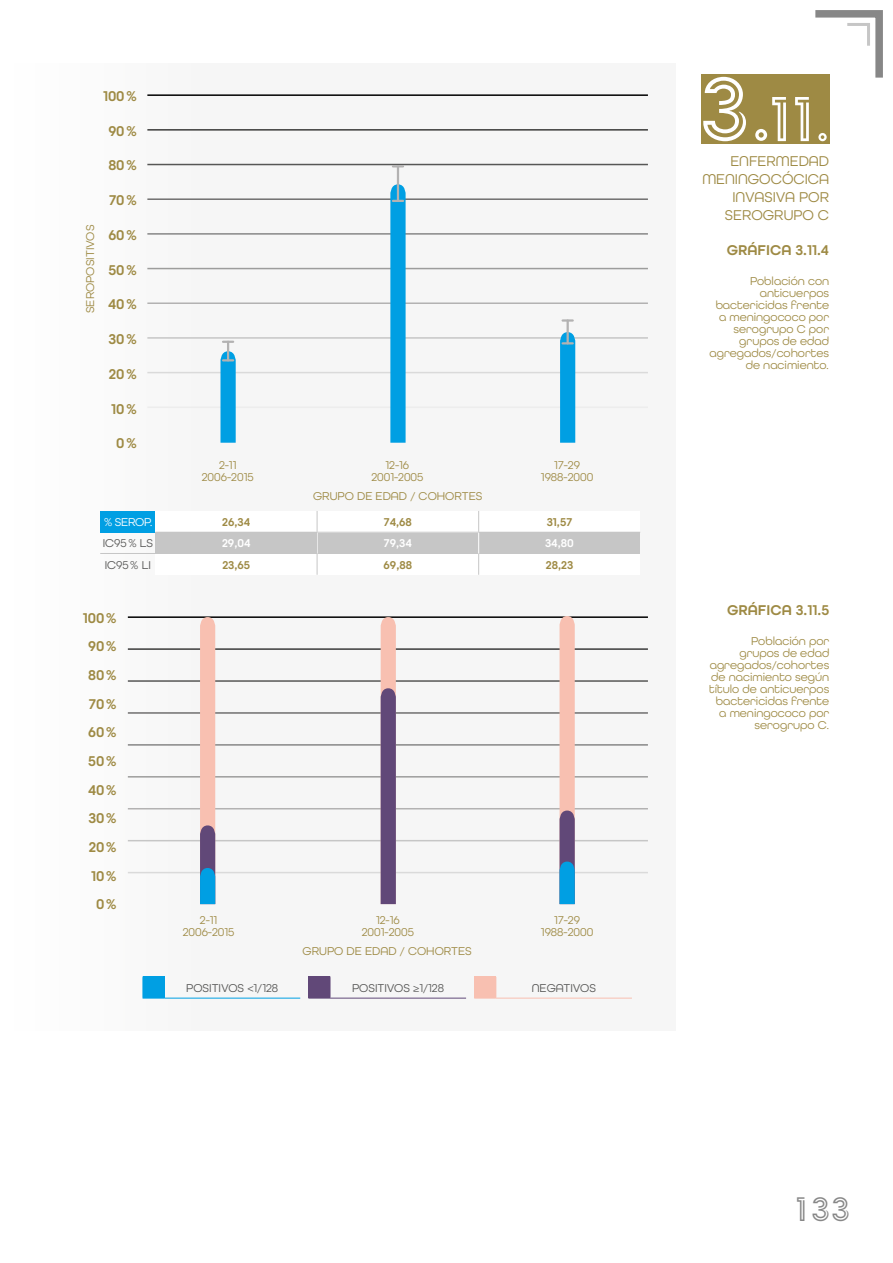
<style>
.page{position:relative;width:893px;height:1263px;background:#fff}
.page>*{position:absolute;margin:0;border:0;box-sizing:border-box;transform-origin:0 0}
.t1{font:36px "Continuo";color:#878787}
.t2{font:600 15px/28.7px "All Round Gothic";color:#9e8a44;text-align:right}
.t3{font:15px/18px "All Round Gothic";color:#9e8a44;text-align:right}
.t4{font:12px/12px "All Round Gothic";color:#9e8a44;text-align:center}
.t5{font:12px "All Round Gothic";color:#575756}
.t6{font:600 12px "All Round Gothic";color:#9e8a44}
.t7{font:600 12px "All Round Gothic";color:#fff}
.t8{font:12px "All Round Gothic";letter-spacing:-.025em;color:#fff}
</style>
<div class="page">
<svg style="left:815px;top:10px;width:68px;height:75px"></svg>
<div style="left:0;top:64px;width:676px;height:543px;background:#f6f6f6"></div>
<div style="left:0;top:575px;width:676px;height:455px;background:#f6f6f6"></div>
<div style="left:479px;top:511px;width:161px;height:21px;background:#fff"></div>
<div style="left:155px;top:553px;width:162px;height:22px;background:#fff"></div>
<div style="left:317px;top:553px;width:162px;height:22px;background:#fff"></div>
<div style="left:479px;top:553px;width:161px;height:22px;background:#fff"></div>
<div style="left:317px;top:532px;width:162px;height:21px;background:#c6c6c6"></div>
<div style="left:479px;top:532px;width:161px;height:21px;background:#c6c6c6"></div>
<hr style="left:100px;top:553px;width:55px;height:1px;background:#c6c6c6">
<hr style="left:147px;top:94px;width:501px;height:2px;background:#000">
<hr style="left:147px;top:164px;width:501px;height:1px;background:#575756">
<hr style="left:147px;top:129px;width:501px;height:2px;background:#3c3c3b">
<svg style="left:393px;top:165px;width:10px;height:2px"></svg>
<hr style="left:147px;top:372px;width:501px;height:1px;background:#dadada">
<hr style="left:147px;top:406px;width:501px;height:2px;background:#ededed">
<hr style="left:147px;top:337px;width:501px;height:2px;background:#c6c6c6">
<hr style="left:147px;top:302px;width:501px;height:2px;background:#b3b2b2">
<hr style="left:147px;top:268px;width:501px;height:1px;background:#9d9d9c">
<hr style="left:147px;top:233px;width:501px;height:2px;background:#878787">
<hr style="left:147px;top:198px;width:501px;height:2px;background:#706f6f">
<svg style="left:220px;top:341px;width:16px;height:102px;background:#2cace2"></svg>
<hr style="left:397px;top:166px;width:2px;height:35px;background:#b3b2b2">
<svg style="left:390px;top:184px;width:16px;height:259px;background:#11a4e3"></svg>
<hr style="left:567px;top:320px;width:2px;height:23px;background:#b3b2b2">
<svg style="left:563px;top:319px;width:10px;height:3px"></svg>
<svg style="left:560px;top:332px;width:15px;height:111px;background:#0ba1e1"></svg>
<div style="left:100px;top:511px;width:55px;height:21px;background:#009fe3"></div>
<div style="left:155px;top:511px;width:162px;height:21px;background:#fff"></div>
<div style="left:317px;top:511px;width:162px;height:21px;background:#fff"></div>
<div style="left:155px;top:532px;width:162px;height:21px;background:#c6c6c6"></div>
<svg style="left:317px;top:511px;width:1px;height:64px"></svg>
<svg style="left:478px;top:511px;width:1px;height:64px"></svg>
<hr style="left:317px;top:532px;width:162px;height:1px;background:#c6c6c6">
<svg style="left:143px;top:976px;width:22px;height:23px"></svg>
<hr style="left:164px;top:998px;width:136px;height:1px;background:#009fe3">
<hr style="left:128px;top:616px;width:520px;height:2px;background:#000">
<hr style="left:128px;top:680px;width:520px;height:2px;background:#575756">
<hr style="left:128px;top:872px;width:520px;height:1px;background:#dadada">
<hr style="left:128px;top:840px;width:520px;height:1px;background:#c6c6c6">
<hr style="left:128px;top:808px;width:520px;height:1px;background:#b3b2b2">
<hr style="left:128px;top:776px;width:520px;height:1px;background:#9d9d9c">
<hr style="left:128px;top:744px;width:520px;height:2px;background:#878787">
<hr style="left:128px;top:712px;width:520px;height:2px;background:#706f6f">
<hr style="left:128px;top:648px;width:520px;height:2px;background:#3c3c3b">
<svg style="left:381px;top:617px;width:15px;height:287px;background:#876786"></svg>
<svg style="left:560px;top:616px;width:15px;height:288px;background:#baa6ae"></svg>
<svg style="left:200px;top:617px;width:15px;height:287px;background:#c3aaae"></svg>
<hr style="left:330px;top:998px;width:136px;height:1px;background:#614878">
<svg style="left:308px;top:976px;width:23px;height:23px"></svg>
<svg style="left:474px;top:977px;width:22px;height:22px"></svg>
<hr style="left:496px;top:998px;width:136px;height:1px;background:#f8c0b1">
<div style="left:701px;top:74px;width:128px;height:70px;background:#9e8a44"></div>
<svg style="left:703px;top:77px;width:43px;height:64px"></svg>
<svg style="left:755px;top:97px;width:31px;height:44px"></svg>
<svg style="left:795px;top:97px;width:14px;height:44px"></svg>
<svg style="left:818px;top:133px;width:9px;height:8px"></svg>
<p class="t2" style="left:103px;top:81px;width:35px">100 %</p>
<p class="t2" style="left:108px;top:116px;width:30px">90 %</p>
<p class="t4" style="left:84px;top:313px;width:90px;rotate:-90deg">SEROPOSITIVOS</p>
<p class="t2" style="left:108px;top:151px;width:30px">80 %</p>
<p class="t2" style="left:109px;top:186px;width:29px">70 %</p>
<p class="t2" style="left:108px;top:220px;width:30px">60 %</p>
<p class="t2" style="left:108px;top:255px;width:30px">50 %</p>
<p class="t2" style="left:108px;top:290px;width:30px">40 %</p>
<p class="t2" style="left:109px;top:325px;width:30px">30 %</p>
<p class="t2" style="left:109px;top:360px;width:29px">20 %</p>
<p class="t2" style="left:111px;top:394px;width:27px">10 %</p>
<p class="t2" style="left:116px;top:429px;width:22px">0 %</p>
<p class="t4" style="left:219px;top:458px;width:19px">2-11</p>
<p class="t4" style="left:386px;top:458px;width:25px">12-16</p>
<p class="t4" style="left:554px;top:458px;width:27px">17-29</p>
<p class="t4" style="left:202px;top:470px;width:53px">2006-2015</p>
<p class="t4" style="left:371px;top:470px;width:54px">2001-2005</p>
<p class="t4" style="left:541px;top:470px;width:54px">1988-2000</p>
<p class="t4" style="left:313px;top:490px;width:171px">GRUPO DE EDAD / COHORTES</p>
<p class="t8" style="left:104px;top:515px;width:50px">% SEROP.</p>
<p class="t6" style="left:222px;top:515px;width:29px">26,34</p>
<p class="t6" style="left:384px;top:515px;width:30px">74,68</p>
<p class="t6" style="left:547px;top:515px;width:27px">31,57</p>
<p class="t5" style="left:103px;top:536px;width:52px">IC95 % LS</p>
<p class="t7" style="left:222px;top:536px;width:30px">29,04</p>
<p class="t7" style="left:384px;top:536px;width:29px">79,34</p>
<p class="t7" style="left:545px;top:536px;width:30px">34,80</p>
<p class="t5" style="left:105px;top:557px;width:48px">IC95 % LI</p>
<p class="t6" style="left:222px;top:557px;width:29px">23,65</p>
<p class="t6" style="left:384px;top:557px;width:30px">69,88</p>
<p class="t6" style="left:546px;top:557px;width:29px">28,23</p>
<p class="t2" style="left:83px;top:603px;width:35px">100 %<br>90 %<br>80 %<br>70 %<br>60 %<br>50 %<br>40 %<br>30 %<br>20 %<br>10 %<br>0 %</p>
<p class="t4" style="left:183px;top:913px;width:53px">2-11<br>2006-2015</p>
<p class="t5" style="left:186px;top:981px;width:93px">POSITIVOS &lt;1/128</p>
<p class="t4" style="left:362px;top:913px;width:54px">12-16<br>2001-2005</p>
<p class="t4" style="left:303px;top:945px;width:171px">GRUPO DE EDAD / COHORTES</p>
<p class="t5" style="left:352px;top:981px;width:93px">POSITIVOS ≥1/128</p>
<p class="t4" style="left:541px;top:913px;width:54px">17-29<br>1988-2000</p>
<p class="t5" style="left:532px;top:981px;width:66px">NEGATIVOS</p>
<p class="t3" style="left:730px;top:152px;width:100px">ENFERMEDAD</p>
<p class="t3" style="left:702px;top:170px;width:128px">MENINGOCÓCICA<br>INVASIVA POR<br>SEROGRUPO C</p>
<p class="t2" style="left:727px;top:235px;width:104px">GRÁFICA 3.11.4</p>
<p class="t4" style="left:716px;top:275px;width:115px;text-align:right">Población con anticuerpos bactericidas frente a meningococo por serogrupo C por</p>
<p class="t4" style="left:709px;top:335px;width:121px;text-align:right">grupos de edad agregados/cohortes de nacimiento.</p>
<p class="t2" style="left:727px;top:596px;width:104px">GRÁFICA 3.11.5</p>
<p class="t4" style="left:709px;top:635px;width:122px;text-align:right">Población por grupos de edad agregados/cohortes de nacimiento según título de anticuerpos bactericidas frente a meningococo por serogrupo C.</p>
<h1 class="t1" style="left:791px;top:1191px;width:61px">133</h1>
</div>
